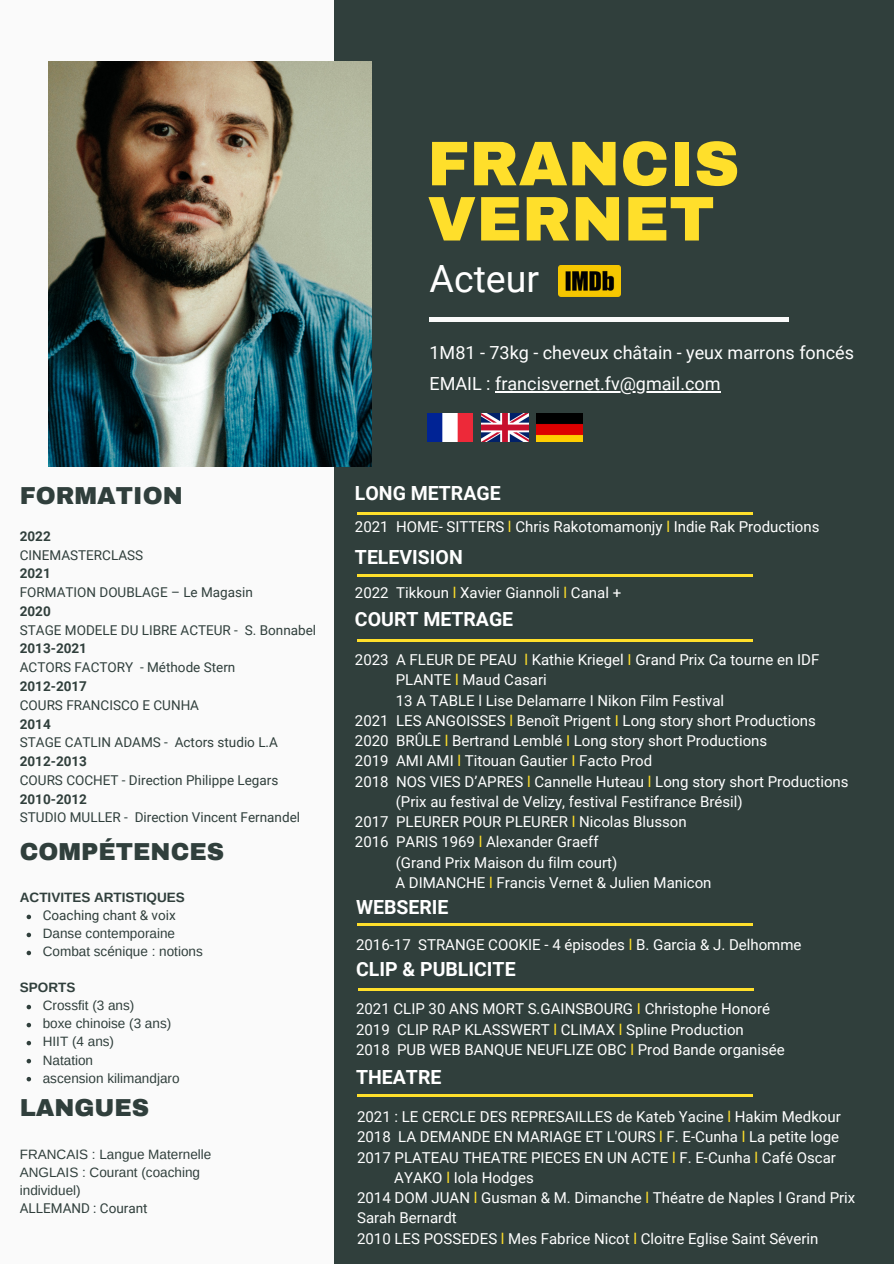
<style>
.page{position:relative;width:894px;height:1264px;background:#fff}
.page>*{position:absolute;margin:0;border:0;box-sizing:border-box;transform-origin:0 0}
.t1{font:900 63px/55.2px "Archivo";color:#ffdf2b}
.t2{font:37.5px "Roboto";color:#fff}
.t3{font:900 24px "Archivo";color:#303f3c}
.t4{font:700 19.5px "Roboto";color:#fff}
.t5{font:18px/31px "Roboto";color:#fff}
.t6{font:15px/20.2px "Roboto";color:#fff}
.t7{font:13.5px "Roboto";color:#303f3c}
.t8{font:13.5px/18px "Arimo";color:#303f3c}
.t9{font:700 13.5px "Roboto";color:#303f3c}
.t10{font:700 13.5px "Arimo";color:#303f3c}
.s1{color:#ffdf2b}
</style>
<div class="page">
<div style="left:0;top:0;width:893px;height:1263px;background:#303f3c"></div>
<div style="left:0;top:0;width:333px;height:1263px;background:#fafafa"></div>
<img style="left:48px;top:61px;width:323px;height:406px">
<div style="left:429px;top:317px;width:359px;height:5px;background:#fafafa"></div>
<img style="left:427px;top:413px;width:45px;height:28px">
<img style="left:481px;top:413px;width:47px;height:28px">
<img style="left:536px;top:413px;width:46px;height:28px">
<img style="left:558px;top:265px;width:62px;height:32px">
<hr style="left:358px;top:988px;width:395px;height:2px;background:#ffdf2b">
<hr style="left:357px;top:1094px;width:395px;height:2px;background:#ffdf2b">
<hr style="left:357px;top:639px;width:396px;height:2px;background:#ffdf2b">
<hr style="left:357px;top:512px;width:396px;height:2px;background:#ffdf2b">
<hr style="left:357px;top:923px;width:396px;height:3px;background:#ffdf2b">
<hr style="left:357px;top:574px;width:396px;height:2px;background:#ffdf2b">
<svg style="left:27px;top:914px;width:4px;height:5px"></svg>
<svg style="left:27px;top:932px;width:4px;height:5px"></svg>
<svg style="left:27px;top:950px;width:4px;height:5px"></svg>
<svg style="left:27px;top:1004px;width:4px;height:5px"></svg>
<svg style="left:27px;top:1022px;width:4px;height:5px"></svg>
<svg style="left:27px;top:1040px;width:4px;height:5px"></svg>
<svg style="left:27px;top:1058px;width:4px;height:5px"></svg>
<svg style="left:27px;top:1076px;width:4px;height:5px"></svg>
<hr style="left:495px;top:391px;width:225px;height:1px;background:#fff">
<h3 class="t3" style="left:20px;top:483px;width:164px">FORMATION</h3>
<p class="t9" style="left:20px;top:528px;width:32px">2022</p>
<p class="t7" style="left:20px;top:547px;width:125px">CINEMASTERCLASS</p>
<p class="t9" style="left:20px;top:566px;width:32px">2021</p>
<p class="t7" style="left:20px;top:584px;width:234px">FORMATION DOUBLAGE – Le Magasin</p>
<p class="t9" style="left:20px;top:603px;width:32px">2020</p>
<p class="t7" style="left:20px;top:622px;width:298px">STAGE MODELE DU LIBRE ACTEUR - S. Bonnabel</p>
<p class="t9" style="left:20px;top:641px;width:69px">2013-2021</p>
<p class="t7" style="left:20px;top:659px;width:217px">ACTORS FACTORY - Méthode Stern</p>
<p class="t9" style="left:20px;top:678px;width:69px">2012-2017</p>
<p class="t7" style="left:20px;top:697px;width:181px">COURS FRANCISCO E CUNHA</p>
<p class="t9" style="left:20px;top:716px;width:32px">2014</p>
<p class="t7" style="left:20px;top:734px;width:259px">STAGE CATLIN ADAMS - Actors studio L.A</p>
<p class="t9" style="left:20px;top:753px;width:69px">2012-2013</p>
<p class="t7" style="left:20px;top:772px;width:260px">COURS COCHET - Direction Philippe Legars</p>
<p class="t9" style="left:20px;top:791px;width:69px">2010-2012</p>
<p class="t7" style="left:20px;top:810px;width:282px">STUDIO MULLER - Direction Vincent Fernandel</p>
<h3 class="t3" style="left:20px;top:839px;width:206px">COMPÉTENCES</h3>
<p class="t10" style="left:20px;top:890px;width:166px">ACTIVITES ARTISTIQUES</p>
<p class="t7" style="left:43px;top:907px;width:134px">Coaching chant &amp; voix</p>
<p class="t8" style="left:43px;top:924px;width:161px">Danse contemporaine<br>Combat scénique : notions</p>
<p class="t10" style="left:20px;top:980px;width:57px">SPORTS</p>
<p class="t8" style="left:43px;top:996px;width:138px">Crossfit (3 ans)<br>boxe chinoise (3 ans)<br>HIIT (4 ans)<br>Natation<br>ascension kilimandjaro</p>
<h3 class="t3" style="left:20px;top:1095px;width:131px">LANGUES</h3>
<p class="t8" style="left:20px;top:1145px;width:193px">FRANCAIS : Langue Maternelle<br>ANGLAIS : Courant (coaching individuel)</p>
<p class="t7" style="left:20px;top:1200px;width:129px">ALLEMAND : Courant</p>
<h1 class="t1" style="left:427px;top:137px;width:313px">FRANCIS<br>VERNET</h1>
<h2 class="t2" style="left:429px;top:257px;width:111px">Acteur</h2>
<p class="t5" style="left:429px;top:337px;width:426px">1M81 - 73kg - cheveux châtain - yeux marrons foncés<br>EMAIL : francisvernet.fv@gmail.com</p>
<h3 class="t4" style="left:355px;top:482px;width:147px">LONG METRAGE</h3>
<p class="t6" style="left:355px;top:517px;width:466px">2021 HOME- SITTERS <span class="s1">l</span> Chris Rakotomamonjy <span class="s1">l</span> Indie Rak Productions</p>
<h3 class="t4" style="left:355px;top:546px;width:109px">TELEVISION</h3>
<p class="t6" style="left:355px;top:582px;width:268px">2022 Tikkoun <span class="s1">l</span> Xavier Giannoli <span class="s1">l</span> Canal +</p>
<h3 class="t4" style="left:355px;top:608px;width:160px">COURT METRAGE</h3>
<p class="t6" style="left:355px;top:649px;width:466px">2023 A FLEUR DE PEAU <span class="s1">l</span> Kathie Kriegel <span class="s1">I</span> Grand Prix Ca tourne en IDF</p>
<p class="t6" style="left:396px;top:670px;width:152px">PLANTE <span class="s1">l</span> Maud Casari</p>
<p class="t6" style="left:396px;top:690px;width:330px">13 A TABLE l Lise Delamarre I Nikon Film Festival</p>
<p class="t6" style="left:355px;top:710px;width:462px">2021 LES ANGOISSES <span class="s1">l</span> Benoît Prigent <span class="s1">I</span> Long story short Productions</p>
<p class="t6" style="left:355px;top:730px;width:413px">2020 BRÛLE <span class="s1">l</span> Bertrand Lemblé <span class="s1">I</span> Long story short Productions</p>
<p class="t6" style="left:355px;top:751px;width:299px">2019 AMI AMI <span class="s1">l</span> Titouan Gautier <span class="s1">I</span> Facto Prod</p>
<p class="t6" style="left:355px;top:771px;width:495px">2018 NOS VIES D’APRES <span class="s1">l</span> Cannelle Huteau <span class="s1">l</span> Long story short Productions</p>
<p class="t6" style="left:396px;top:791px;width:348px">(Prix au festival de Velizy, festival Festifrance Brésil)</p>
<p class="t6" style="left:355px;top:812px;width:333px">2017 PLEURER POUR PLEURER <span class="s1">l</span> Nicolas Blusson</p>
<p class="t6" style="left:355px;top:832px;width:245px">2016 PARIS 1969 <span class="s1">l</span> Alexander Graeff</p>
<p class="t6" style="left:396px;top:852px;width:223px">(Grand Prix Maison du film court)</p>
<p class="t6" style="left:395px;top:872px;width:317px">A DIMANCHE <span class="s1">l</span> Francis Vernet &amp; Julien Manicon</p>
<h3 class="t4" style="left:356px;top:895px;width:94px">WEBSERIE</h3>
<p class="t6" style="left:356px;top:935px;width:447px">2016-17 STRANGE COOKIE - 4 épisodes <span class="s1">l</span> B. Garcia &amp; J. Delhomme</p>
<h3 class="t4" style="left:356px;top:958px;width:161px">CLIP &amp; PUBLICITE</h3>
<p class="t6" style="left:356px;top:999px;width:430px">2021 CLIP 30 ANS MORT S.GAINSBOURG <span class="s1">I</span> Christophe Honoré<br>2019 CLIP RAP KLASSWERT <span class="s1">l</span> CLIMAX <span class="s1">l</span> Spline Production<br>2018 PUB WEB BANQUE NEUFLIZE OBC <span class="s1">l</span> Prod Bande organisée</p>
<h3 class="t4" style="left:356px;top:1066px;width:87px">THEATRE</h3>
<p class="t6" style="left:357px;top:1106px;width:485px">2021 : LE CERCLE DES REPRESAILLES de Kateb Yacine <span class="s1">l</span> Hakim Medkour</p>
<p class="t6" style="left:357px;top:1126px;width:483px">2018 LA DEMANDE EN MARIAGE ET L'OURS <span class="s1">l</span> F. E-Cunha <span class="s1">l</span> La petite loge</p>
<p class="t6" style="left:357px;top:1147px;width:480px">2017 PLATEAU THEATRE PIECES EN UN ACTE <span class="s1">l</span> F. E-Cunha <span class="s1">l</span> Café Oscar</p>
<p class="t6" style="left:394px;top:1167px;width:141px">AYAKO <span class="s1">l</span> Iola Hodges</p>
<p class="t6" style="left:357px;top:1187px;width:499px">2014 DOM JUAN <span class="s1">l</span> Gusman &amp; M. Dimanche <span class="s1">l</span> Théatre de Naples l Grand Prix</p>
<p class="t6" style="left:357px;top:1207px;width:101px">Sarah Bernardt</p>
<p class="t6" style="left:357px;top:1228px;width:462px">2010 LES POSSEDES <span class="s1">l</span> Mes Fabrice Nicot <span class="s1">l</span> Cloitre Eglise Saint Séverin</p>
</div>
